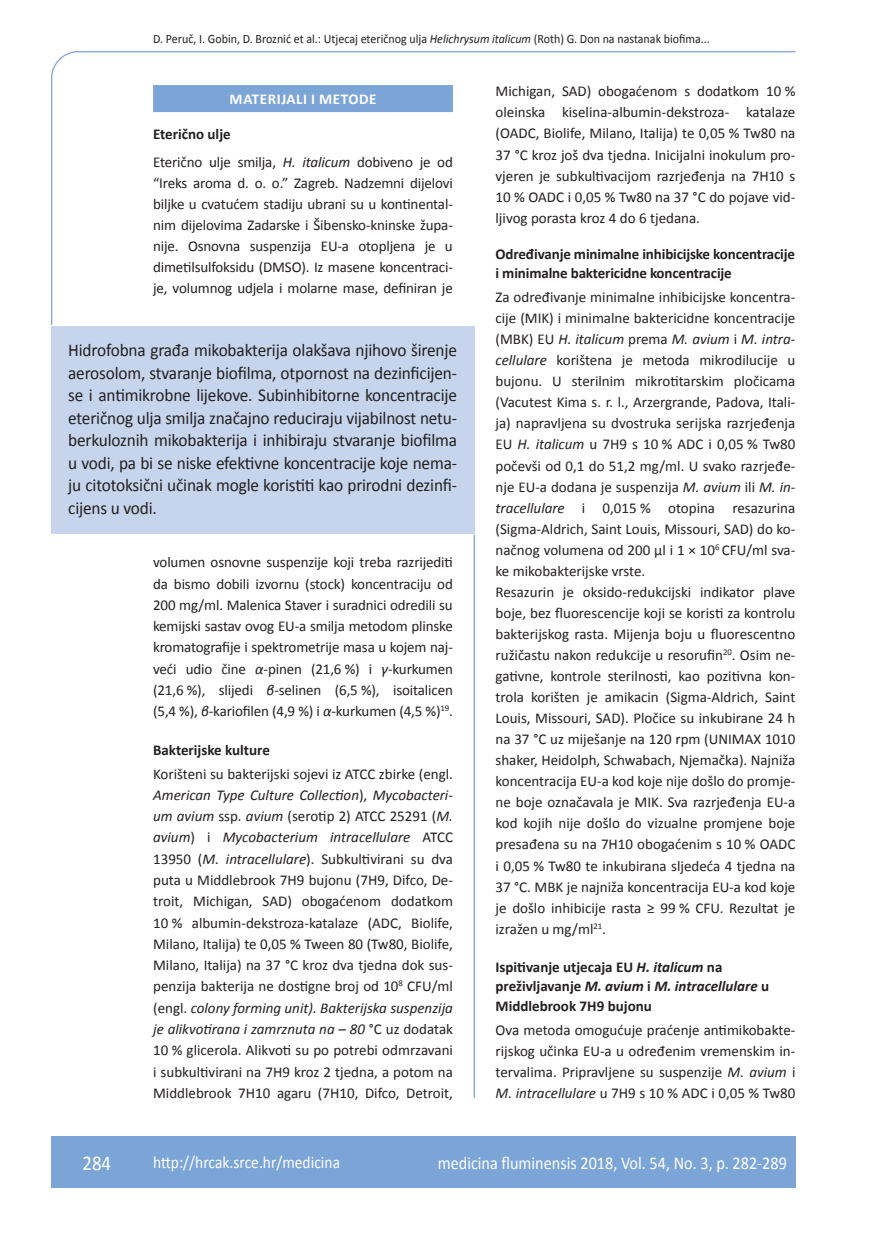
<style>
.page{position:relative;width:872px;height:1234px;background:#fff}
.page>*{position:absolute;margin:0;border:0;box-sizing:border-box;transform-origin:0 0}
.t1{font:21px "Calibri";color:#fff;scale:.9 1}
.t2{font:18px/22.5px "Calibri";letter-spacing:-.01em;color:#231f20;text-align:justify;scale:.96 1}
.t3{font:18px "Calibri";color:#fff;scale:.9 1}
.t4{font:17.25px "Calibri";color:#fff;scale:.9 1}
.t5{font:15px/21px "Calibri";color:#231f20;text-align:justify}
.t6{font:700 15px/19.5px "Calibri";letter-spacing:-.01em;color:#231f20}
.t7{font:700 15px "Calibri";letter-spacing:.04em;color:#fff}
.t8{font:12.75px "Calibri";color:#231f20;scale:.94 1}
.s1{font-style:italic}
.s2{font-weight:700}
</style>
<div class="page">
<svg style="left:51px;top:51px;width:745px;height:274px"></svg>
<hr style="left:473px;top:534px;width:2px;height:563px;background:#7ca5d7">
<div style="left:51px;top:1135px;width:744px;height:51px;background:#7ca5d7"></div>
<div style="left:153px;top:85px;width:300px;height:27px;background:#7ca5d7"></div>
<div style="left:51px;top:325px;width:423px;height:208px;background:#c6d5ec"></div>
<p class="t8" style="left:153px;top:29px;width:594px">D. Peruč, I. Gobin, D. Broznić et al.: Utjecaj eteričnog ulja <span class="s1">Helichrysum italicum</span> (Roth) G. Don na nastanak biofima...</p>
<p class="t7" style="left:230px;top:88px;width:148px">MATERIJALI I METODE</p>
<p class="t5" style="left:153px;top:119px;width:301px;line-height:28px"><span class="s2">Eterično ulje<br></span>Eterično ulje smilja, <span class="s1">H. italicum</span> dobiveno je od</p>
<p class="t5" style="left:153px;top:172px;width:301px">“Ireks aroma d. o. o.” Zagreb. Nadzemni dijelovi biljke u cvatućem stadiju ubrani su u kontinental&shy;nim dijelovima Zadarske i Šibensko-kninske župa&shy;nije. Osnovna suspenzija EU-a otopljena je u dimetilsulfoksidu (DMSO). Iz masene koncentraci&shy;je, volumnog udjela i molarne mase, definiran je</p>
<p class="t2" style="left:68px;top:338px;width:407px">Hidrofobna građa mikobakterija olakšava njihovo širenje aerosolom, stvaranje biofilma, otpornost na dezinficijen&shy;se i antimikrobne lijekove. Subinhibitorne koncentracije eteričnog ulja smilja značajno reduciraju vijabilnost netu&shy;berkuloznih mikobakterija i inhibiraju stvaranje biofilma u vodi, pa bi se niske efektivne koncentracije koje nema&shy;ju citotoksični učinak mogle koristiti kao prirodni dezinfi&shy;cijens u vodi.</p>
<p class="t5" style="left:153px;top:551px;width:301px">volumen osnovne suspenzije koji treba razrijediti da bismo dobili izvornu (stock) koncentraciju od 200 mg/ml. Malenica Staver i suradnici odredili su kemijski sastav ovog EU-a smilja metodom plinske kromatografije i spektrometrije masa u kojem naj&shy;veći udio čine <span class="s1">α</span>-pinen (21,6 %) i <span class="s1">γ</span>-kurkumen (21,6 %), slijedi <span class="s1">β</span>-selinen (6,5 %), isoitalicen (5,4 %), <span class="s1">β</span>-kariofilen (4,9 %) i <span class="s1">α</span>-kurkumen (4,5 %)<sup>19</sup>.</p>
<p class="t6" style="left:153px;top:739px;width:118px">Bakterijske kulture</p>
<p class="t5" style="left:153px;top:762px;width:301px">Korišteni su bakterijski sojevi iz ATCC zbirke (engl.<br><span class="s1">American Type Culture Collection</span>), <span class="s1">Mycobacteri&shy;um avium</span> ssp<span class="s1">. avium</span> (serotip 2) ATCC 25291 (<span class="s1">M. avium</span>) i <span class="s1">Mycobacterium intracellulare</span> ATCC 13950 (<span class="s1">M. intracellulare</span>). Subkultivirani su dva puta u Middlebrook 7H9 bujonu (7H9, Difco, De&shy;troit, Michigan, SAD) obogaćenom dodatkom 10 % albumin-dekstroza-katalaze (ADC, Biolife, Milano, Italija) te 0,05 % Tween 80 (Tw80, Biolife, Milano, Italija) na 37 °C kroz dva tjedna dok sus&shy;penzija bakterija ne dostigne broj od 10<sup>8</sup> CFU/ml (engl. <span class="s1">colony forming unit). Bakterijska suspenzija je alikvotirana i zamrznuta na – 80</span> °C uz dodatak 10 % glicerola. Alikvoti su po potrebi odmrzavani i subkultivirani na 7H9 kroz 2 tjedna, a potom na Middlebrook 7H10 agaru (7H10, Difco, Detroit,</p>
<p class="t5" style="left:495px;top:80px;width:301px">Michigan, SAD) obogaćenom s dodatkom 10 % oleinska kiselina-albumin-dekstroza- katalaze (OADC, Biolife, Milano, Italija) te 0,05 % Tw80 na 37 °C kroz još dva tjedna. Inicijalni inokulum pro&shy;vjeren je subkultivacijom razrjeđenja na 7H10 s 10 % OADC i 0,05 % Tw80 na 37 °C do pojave vid&shy;ljivog porasta kroz 4 do 6 tjedana.</p>
<p class="t6" style="left:495px;top:243px;width:301px">Određivanje minimalne inhibicijske koncentracije i minimalne baktericidne koncentracije</p>
<p class="t5" style="left:495px;top:286px;width:301px;text-align:left">Za određivanje minimalne inhibicijske koncentra&shy;cije (MIK) i minimalne baktericidne koncentracije (MBK) EU <span class="s1">H. italicum</span> prema <span class="s1">M. avium</span> i <span class="s1">M. intra&shy;cellulare</span> korištena je metoda mikrodilucije u bujonu. U sterilnim mikrotitarskim pločicama (Vacutest Kima s. r. l., Arzergrande, Padova, Itali&shy;ja) napravljena su dvostruka serijska razrjeđenja EU <span class="s1">H. italicum</span> u 7H9 s 10 % ADC i 0,05 % Tw80 počevši od 0,1 do 51,2 mg/ml. U svako razrjeđe&shy;nje EU-a dodana je suspenzija <span class="s1">M. avium</span> ili <span class="s1">M. in&shy;tracellulare</span> i 0,015 % otopina resazurina (Sigma-Aldrich, Saint Louis, Missouri, SAD) do ko&shy;načnog volumena od 200 μl i 1 × 10<sup>6</sup> CFU/ml sva&shy;ke mikobakterijske vrste.<br>Resazurin je oksido-redukcijski indikator plave boje, bez fluorescencije koji se koristi za kontrolu bakterijskog rasta. Mijenja boju u fluorescentno ružičastu nakon redukcije u resorufin<sup>20</sup>. Osim ne&shy;gativne, kontrole sterilnosti, kao pozitivna kon&shy;trola korišten je amikacin (Sigma-Aldrich, Saint Louis, Missouri, SAD). Pločice su inkubirane 24 h na 37 °C uz miješanje na 120 rpm (UNIMAX 1010 shaker, Heidolph, Schwabach, Njemačka). Najniža koncentracija EU-a kod koje nije došlo do promje&shy;ne boje označavala je MIK. Sva razrjeđenja EU-a kod kojih nije došlo do vizualne promjene boje presađena su na 7H10 obogaćenim s 10 % OADC i 0,05 % Tw80 te inkubirana sljedeća 4 tjedna na 37 °C. MBK je najniža koncentracija EU-a kod koje je došlo inhibicije rasta ≥ 99 % CFU. Rezultat je izražen u mg/ml<sup>21</sup>.</p>
<p class="t6" style="left:495px;top:956px;width:275px">Ispitivanje utjecaja EU <span class="s1">H. italicum</span> na preživljavanje <span class="s1">M. avium</span> i <span class="s1">M. intracellulare</span> u<br>Middlebrook 7H9 bujonu</p>
<p class="t5" style="left:495px;top:1018px;width:301px">Ova metoda omogućuje praćenje antimikobakte&shy;rijskog učinka EU-a u određenim vremenskim in&shy;tervalima. Pripravljene su suspenzije <span class="s1">M. avium</span> i <span class="s1">M. intracellulare</span> u 7H9 s 10 % ADC i 0,05 % Tw80</p>
<h1 class="t1" style="left:82px;top:1147px;width:33px">284</h1>
<p class="t4" style="left:153px;top:1149px;width:209px">http://hrcak.srce.hr/medicina</p>
<p class="t3" style="left:438px;top:1149px;width:389px">medicina fluminensis 2018, Vol. 54, No. 3, p. 282-289</p>
</div>
